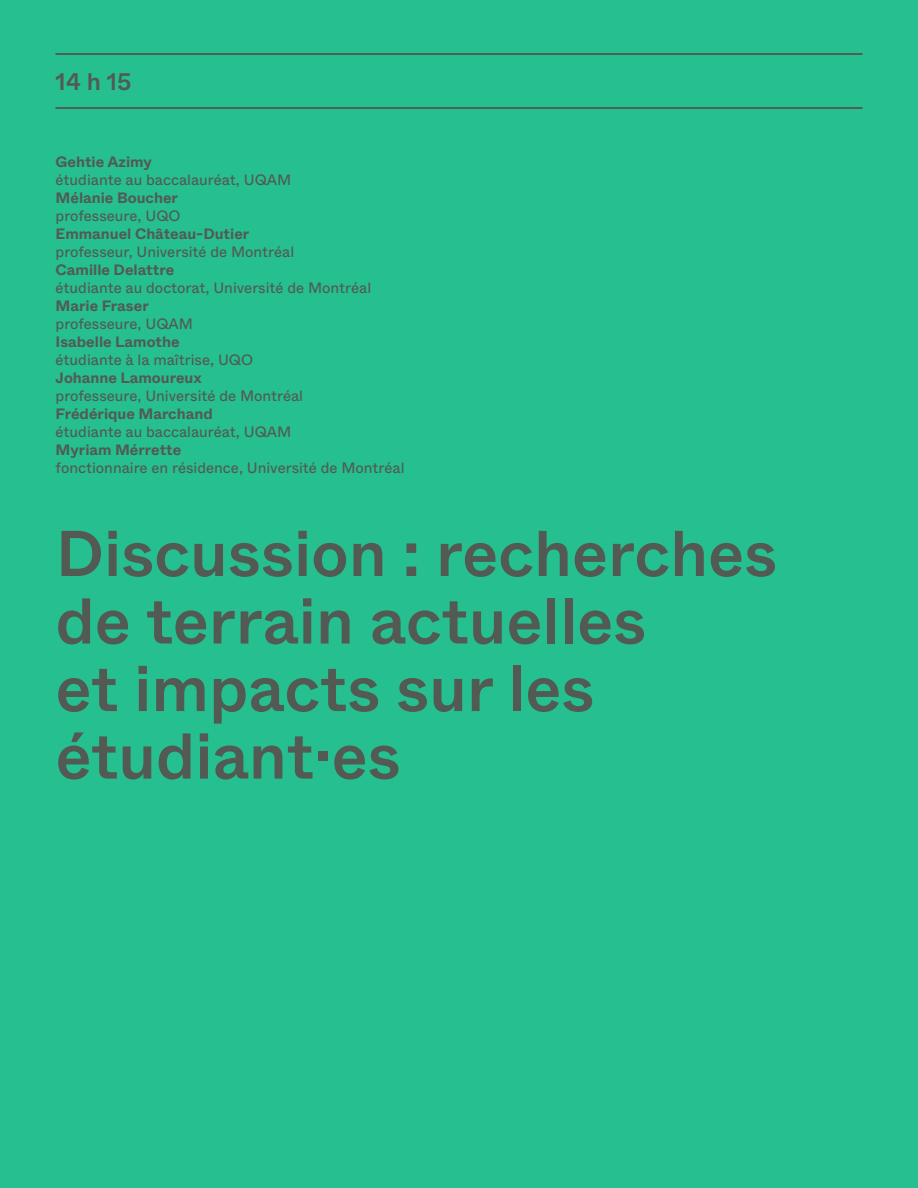
<style>
.page{position:relative;width:918px;height:1188px;background:#26bf8f}
.page>*{position:absolute;margin:0;border:0;box-sizing:border-box;transform-origin:0 0}
.t1{font:500 64.5px/67.5px "Edu Whyte";color:#525a53}
.t2{font:500 24px "Edu Whyte";color:#525a53}
.t3{font:15px "Edu Whyte";color:#525a53}
.t4{font:700 15px "Edu Whyte";color:#525a53}
</style>
<div class="page">
<hr style="left:56px;top:53px;width:806px;height:2px;background:#525a53">
<hr style="left:56px;top:107px;width:806px;height:2px;background:#525a53">
<h2 class="t2" style="left:56px;top:66px;width:77px">14 h 15</h2>
<p class="t4" style="left:56px;top:152px;width:98px">Gehtie Azimy</p>
<p class="t3" style="left:56px;top:170px;width:237px">étudiante au baccalauréat, UQAM</p>
<p class="t4" style="left:56px;top:188px;width:124px">Mélanie Boucher</p>
<p class="t3" style="left:56px;top:206px;width:126px">professeure, UQO</p>
<p class="t4" style="left:56px;top:224px;width:195px">Emmanuel Château-Dutier</p>
<p class="t3" style="left:56px;top:242px;width:240px">professeur, Université de Montréal</p>
<p class="t4" style="left:56px;top:260px;width:120px">Camille Delattre</p>
<p class="t3" style="left:56px;top:278px;width:317px">étudiante au doctorat, Université de Montréal</p>
<p class="t4" style="left:56px;top:296px;width:95px">Marie Fraser</p>
<p class="t3" style="left:56px;top:314px;width:139px">professeure, UQAM</p>
<p class="t4" style="left:56px;top:332px;width:125px">Isabelle Lamothe</p>
<p class="t3" style="left:56px;top:350px;width:199px">étudiante à la maîtrise, UQO</p>
<p class="t4" style="left:56px;top:368px;width:148px">Johanne Lamoureux</p>
<p class="t3" style="left:56px;top:386px;width:249px">professeure, Université de Montréal</p>
<p class="t4" style="left:56px;top:404px;width:159px">Frédérique Marchand</p>
<p class="t3" style="left:56px;top:422px;width:237px">étudiante au baccalauréat, UQAM</p>
<p class="t4" style="left:56px;top:440px;width:127px">Myriam Mérrette</p>
<p class="t3" style="left:56px;top:458px;width:350px">fonctionnaire en résidence, Université de Montréal</p>
<h1 class="t1" style="left:56px;top:521px;width:723px">Discussion : recherches de terrain actuelles<br>et impacts sur les étudiant·es</h1>
</div>
